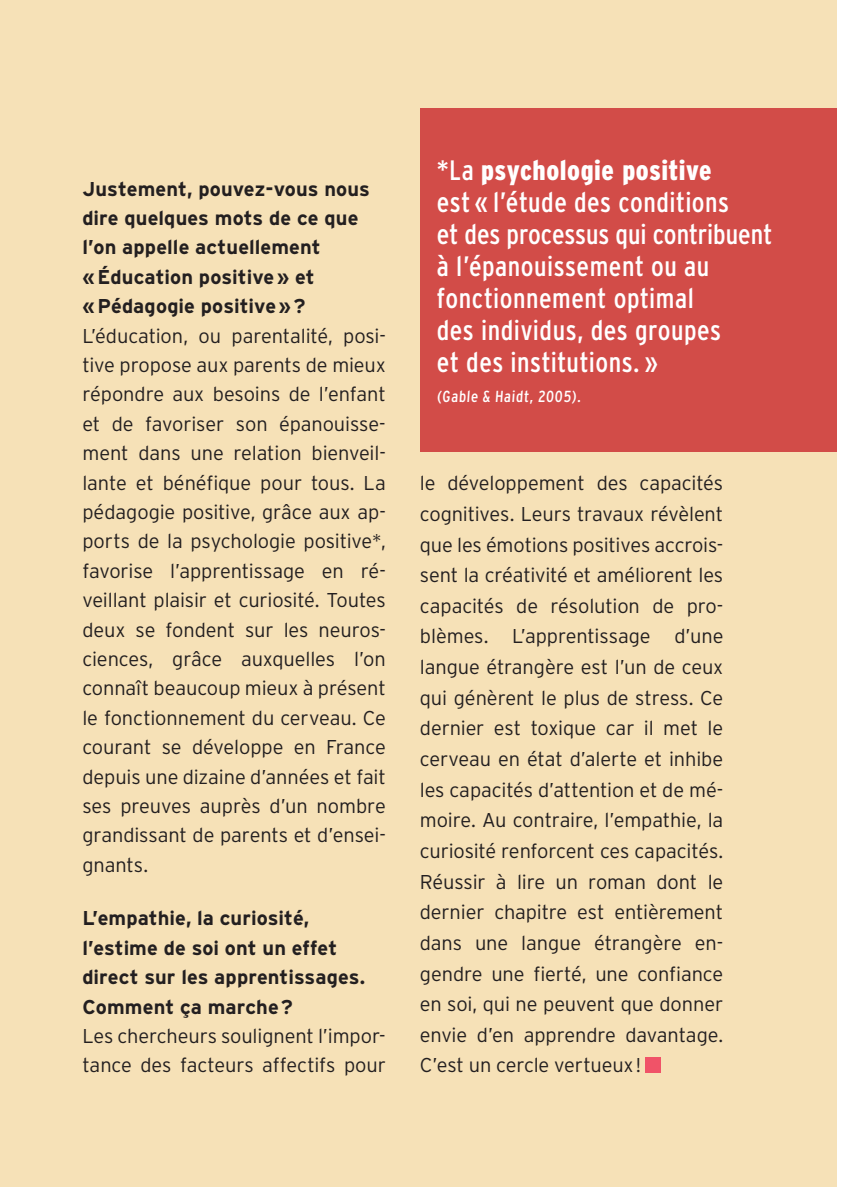
<style>
.page{position:relative;width:843px;height:1187px;background:#fff}
.page>*{position:absolute;margin:0;border:0;box-sizing:border-box;transform-origin:0 0}
.t1{font:condensed 28px/32px "Interstate";letter-spacing:.02em;color:#fff}
.t2{font:300 20px/29.4px "Interstate";letter-spacing:-.005em;color:#231f20;text-align:justify}
.t3{font:700 20px/29.4px "Interstate";color:#231f20}
.t4{font:condensed 16px "Interstate";color:#fff}
.s1{font-weight:900}
</style>
<div class="page">
<div style="left:0;top:0;width:836px;height:1187px;background:#f6e1b7"></div>
<div style="left:646px;top:1057px;width:15px;height:15px;background:#f05368"></div>
<div style="left:420px;top:109px;width:416px;height:342px;background:#d24c48"></div>
<p class="t3" style="left:82px;top:175px;width:289px">Justement, pouvez-vous nous dire quelques mots de ce que l’on appelle actuellement<br>« Éducation positive » et<br>« Pédagogie positive » ?</p>
<p class="t2" style="left:82px;top:323px;width:305px">L’éducation, ou parentalité, posi&shy;tive propose aux parents de mieux répondre aux besoins de l’enfant et de favoriser son épanouisse&shy;ment dans une relation bienveil&shy;lante et bénéfique pour tous. La pédagogie positive, grâce aux ap&shy;ports de la psychologie positive*, favorise l’apprentissage en ré&shy;veillant plaisir et curiosité. Toutes deux se fondent sur les neuros&shy;ciences, grâce auxquelles l’on connaît beaucoup mieux à présent le fonctionnement du cerveau. Ce courant se développe en France depuis une dizaine d’années et fait ses preuves auprès d’un nombre grandissant de parents et d’ensei&shy;gnants.</p>
<p class="t3" style="left:82px;top:905px;width:284px">L’empathie, la curiosité, l’estime de soi ont un effet direct sur les apprentissages.<br>Comment ça marche ?</p>
<p class="t2" style="left:82px;top:1023px;width:305px">Les chercheurs soulignent l’impor&shy;tance des facteurs affectifs pour</p>
<h1 class="t1" style="left:437px;top:157px;width:337px">*La <span class="s1">psychologie positive<br></span>est « l’étude des conditions<br>et des processus qui contribuent à l’épanouissement ou au fonctionnement optimal<br>des individus, des groupes<br>et des institutions. »</h1>
<p class="t4" style="left:437px;top:391px;width:146px">(Gable &amp; Haidt, 2005).</p>
<p class="t2" style="left:420px;top:470px;width:305px;line-height:30.6px">le développement des capacités cognitives. Leurs travaux révèlent que les émotions positives accrois&shy;sent la créativité et améliorent les capacités de résolution de pro&shy;blèmes. L’apprentissage d’une langue étrangère est l’un de ceux qui génèrent le plus de stress. Ce dernier est toxique car il met le cerveau en état d’alerte et inhibe les capacités d’attention et de mé&shy;moire. Au contraire, l’empathie, la curiosité renforcent ces capacités.<br>Réussir à lire un roman dont le dernier chapitre est entièrement dans une langue étrangère en&shy;gendre une fierté, une confiance en soi, qui ne peuvent que donner envie d’en apprendre davantage.<br>C’est un cercle vertueux !</p>
</div>
